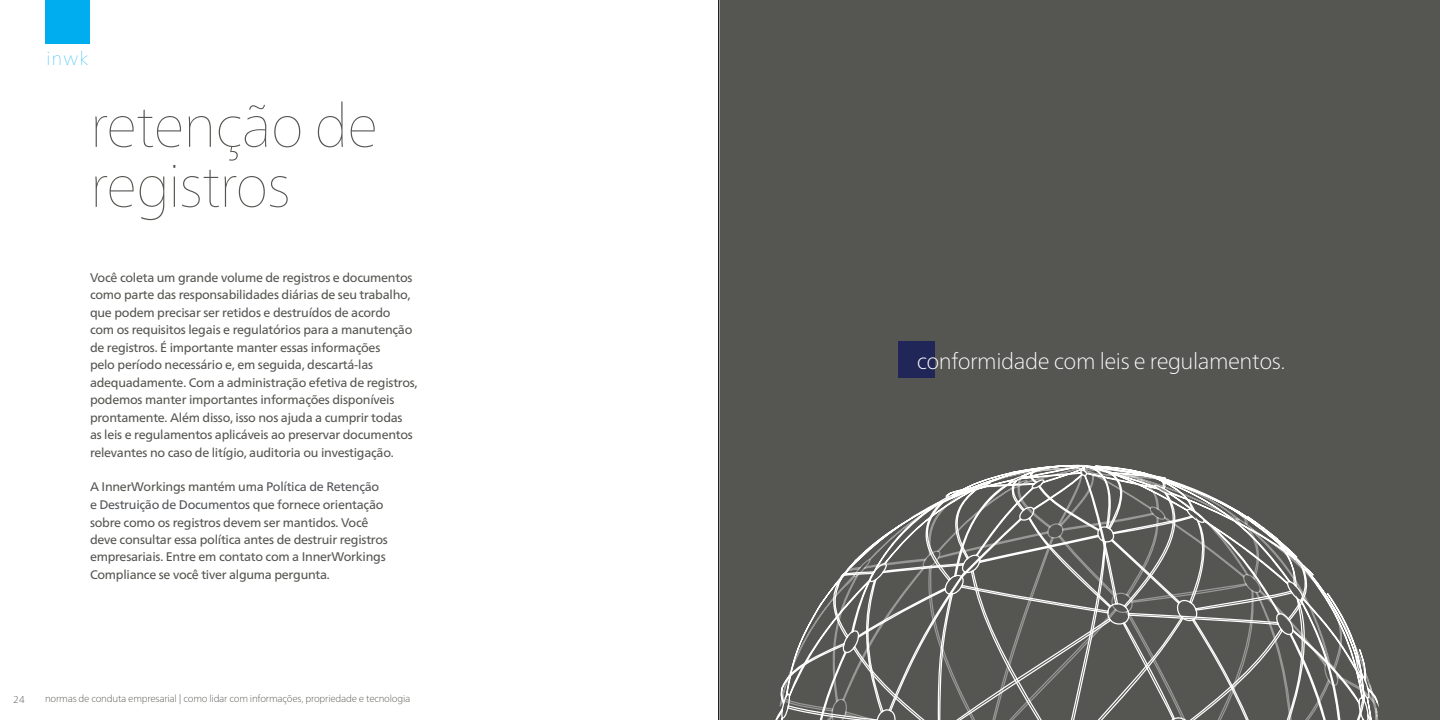
<style>
.page{position:relative;width:1440px;height:720px;background:#fff}
.page>*{position:absolute;margin:0;border:0;box-sizing:border-box;transform-origin:0 0}
.t1{font:200 60px/60px "Frutiger Neue LT Pro";letter-spacing:-.02em;color:#555552}
.t2{font:100 22.5px "Frutiger Neue LT Pro";letter-spacing:-.02em;color:#fff}
.t3{font:200 18.75px "Frutiger Neue LT Pro";color:#00aeef}
.t4{font:12.5px/17.5px "Frutiger Neue LT Pro";letter-spacing:-.02em;color:#555552}
.t5{font:100 10px "Frutiger Neue LT Pro";letter-spacing:-.02em;color:#555552}
.s1{color:#54565a}
</style>
<div class="page">
<div style="left:45px;top:0;width:45px;height:43px;background:#00aeef"></div>
<div style="left:720px;top:0;width:720px;height:720px;background:#555552"></div>
<div style="left:899px;top:342px;width:36px;height:36px;background:#202657"></div>
<svg style="left:775px;top:465px;width:604px;height:255px"></svg>
<hr style="left:718px;top:0;width:1px;height:720px;background:#000">
<h3 class="t3" style="left:47px;top:48px;width:43px">inwk</h3>
<h1 class="t1" style="left:90px;top:95px;width:290px">retenção de registros</h1>
<p class="t4" style="left:90px;top:268px;width:329px">Você coleta um grande volume de registros e documentos como parte das responsabilidades diárias de seu trabalho, que podem precisar ser retidos e destruídos de acordo com os requisitos legais e regulatórios para a manutenção de registros. É importante manter essas informações<br>pelo período necessário e, em seguida, descartá-las adequadamente. Com a administração efetiva de registros, podemos manter importantes informações disponíveis prontamente. Além disso, isso nos ajuda a cumprir todas<br>as leis e regulamentos aplicáveis ao preservar documentos relevantes no caso de litígio, auditoria ou investigação.</p>
<p class="t4" style="left:90px;top:478px;width:299px">A InnerWorkings mantém uma <span class="s1">Política de Retenção e Destruição de Documentos</span> que fornece orientação sobre como os registros devem ser mantidos. Você deve consultar essa política antes de destruir registros empresariais. Entre em contato com a InnerWorkings Compliance se você tiver alguma pergunta.</p>
<p class="t5" style="left:13px;top:694px;width:13px">24</p>
<p class="t5" style="left:45px;top:693px;width:367px">normas de conduta empresarial | como lidar com informações, propriedade e tecnologia</p>
<h2 class="t2" style="left:917px;top:347px;width:370px">conformidade com leis e regulamentos.</h2>
</div>
